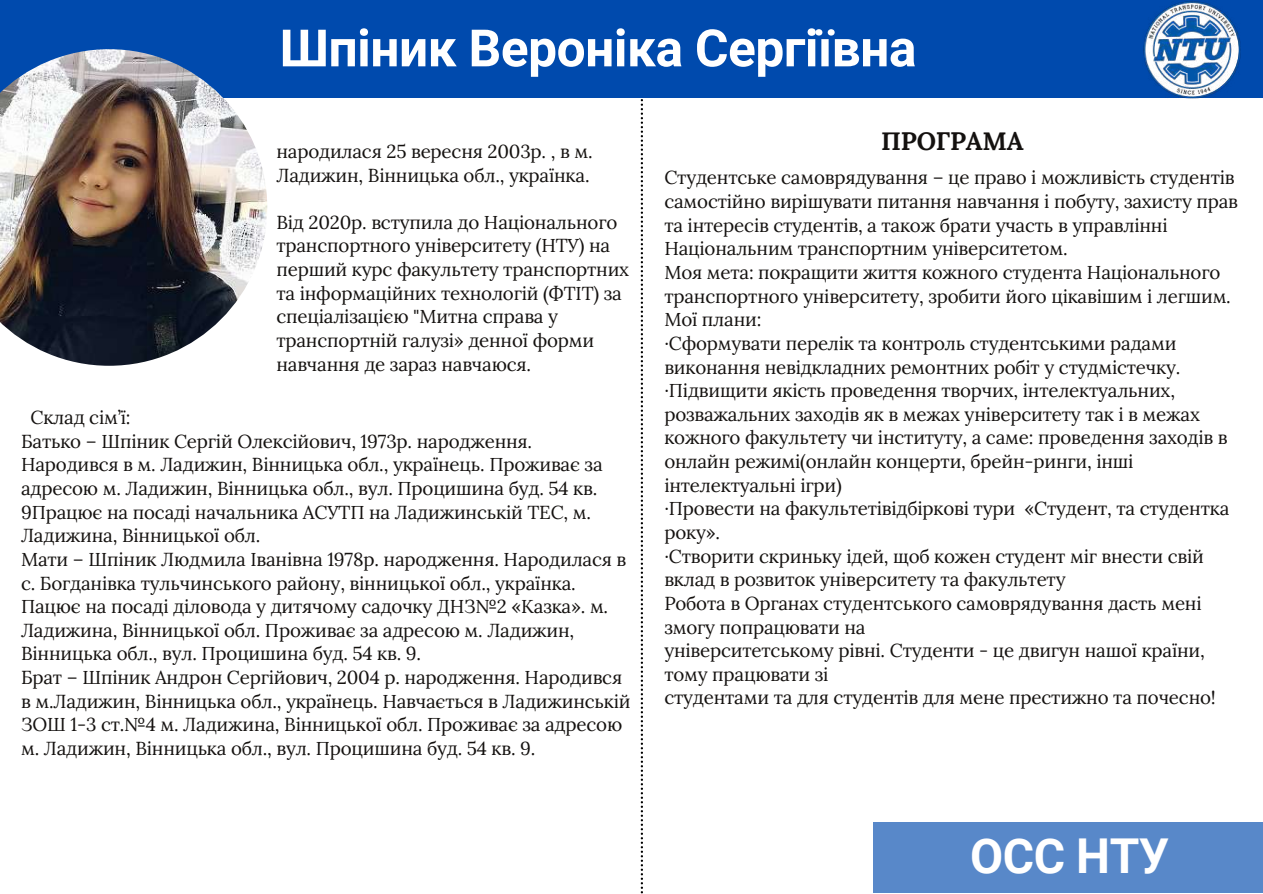
<style>
.page{position:relative;width:1263px;height:894px;background:#fff}
.page>*{position:absolute;margin:0;border:0;box-sizing:border-box;transform-origin:0 0}
.t1{font:700 51.45px "Roboto";letter-spacing:-.01em;color:#fff}
.t2{font:700 48px "Roboto";letter-spacing:-.01em;color:#fff}
.t3{font:700 25.2px "Lora";letter-spacing:-.01em;color:#14110f}
.t4{font:18.75px/23.5px "Lora";letter-spacing:-.01em;color:#14110f}
</style>
<div class="page">
<div style="left:0;top:0;width:1263px;height:98px;background:#004aad"></div>
<svg style="left:641px;top:99px;width:2px;height:794px"></svg>
<img style="left:1143px;top:1px;width:98px;height:98px">
<div style="left:873px;top:821px;width:390px;height:71px;background:#5888c9"></div>
<img style="left:0;top:49px;width:267px;height:316px">
<h1 class="t1" style="left:280px;top:19px;width:949px">Шпіник<sup>С</sup>В<sup>а</sup>е<sup>в</sup>ро<sup>е</sup>н<sup>н</sup>і<sup>к</sup>ка<sup>о</sup>С<sup>Г</sup>е<sup>а</sup>р<sup>н</sup>гі<sup>н</sup>їв<sup>а</sup>н<sup>М</sup>а <sup>иколаївна</sup></h1>
<p class="t4" style="left:276px;top:139px;width:318px">народилася 25 вересня 2003р. , в м.<br>Ладижин, Вінницька обл., українка.</p>
<p class="t4" style="left:276px;top:210px;width:354px">Від 2020р. вступила до Національного транспортного університету (НТУ) на перший курс факультету транспортних та інформаційних технологій (ФТІТ) за спеціалізацією "Митна справа у транспортній галузі» денної форми навчання де зараз навчаюся.</p>
<p class="t4" style="left:21px;top:405px;width:611px;text-indent:9px">Склад сім’ї:<br>Батько – Шпіник Сергій Олексійович, 1973р. народження.<br>Народився в м. Ладижин, Вінницька обл., українець. Проживає за адресою м. Ладижин, Вінницька обл., вул. Процишина буд. 54 кв.<br>9Працює на посаді начальника АСУТП на Ладижинській ТЕС, м.<br>Ладижина, Вінницької обл.<br>Мати – Шпіник Людмила Іванівна 1978р. народження. Народилася в с. Богданівка тульчинського району, вінницької обл., українка.<br>Пацює на посаді діловода у дитячому садочку ДНЗ№2 «Казка». м.<br>Ладижина, Вінницької обл. Проживає за адресою м. Ладижин, Вінницька обл., вул. Процишина буд. 54 кв. 9.<br>Брат – Шпіник Андрон Сергійович, 2004 р. народження. Народився в м.Ладижин, Вінницька обл., українець. Навчається в Ладижинській ЗОШ 1-3 ст.№4 м. Ладижина, Вінницької обл. Проживає за адресою м. Ладижин, Вінницька обл., вул. Процишина буд. 54 кв. 9.</p>
<h3 class="t3" style="left:881px;top:124px;width:144px">ПРОГРАМА</h3>
<p class="t4" style="left:664px;top:166px;width:575px">Студентське самоврядування – це право і можливість студентів самостійно вирішувати питання навчання і побуту, захисту прав та інтересів студентів, а також брати участь в управлінні Національним транспортним університетом.<br>Моя мета: покращити життя кожного студента Національного транспортного університету, зробити його цікавішим і легшим.<br>Мої плани:<br>·Сформувати перелік та контроль студентськими радами виконання невідкладних ремонтних робіт у студмістечку. ·Підвищити якість проведення творчих, інтелектуальних, розважальних заходів як в межах університету так і в межах кожного факультету чи інституту, а саме: проведення заходів в онлайн режимі(онлайн концерти, брейн-ринги, інші інтелектуальні ігри)<br>·Провести на факультетівідбіркові тури «Студент, та студентка року».<br>·Створити скриньку ідей, щоб кожен студент міг внести свій вклад в розвиток університету та факультету<br>Робота в Органах студентського самоврядування дасть мені змогу попрацювати на<br>університетському рівні. Студенти - це двигун нашої країни, тому працювати зі<br>студентами та для студентів для мене престижно та почесно!</p>
<h2 class="t2" style="left:970px;top:828px;width:201px">ОСС НТУ</h2>
</div>
